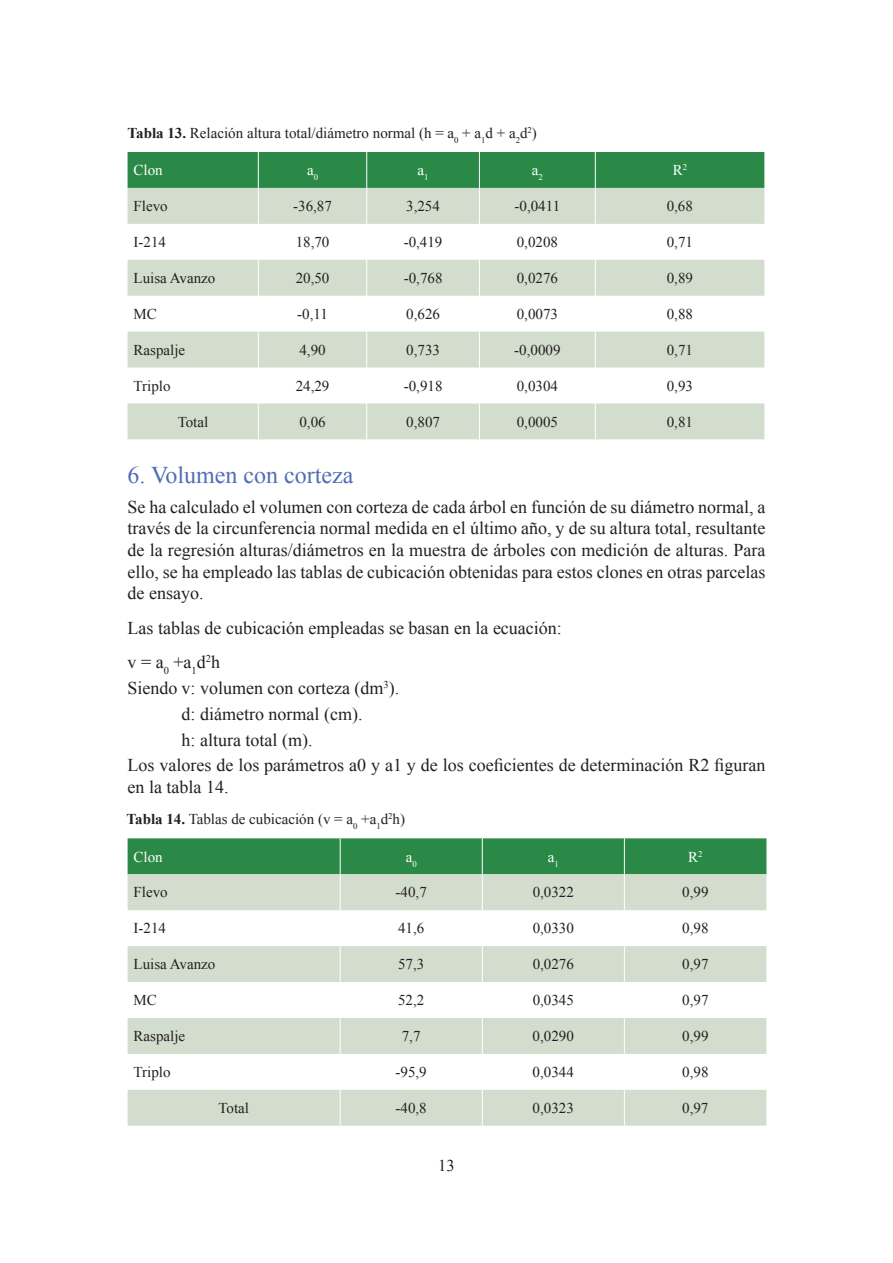
<style>
.page{position:relative;width:893px;height:1263px;background:#fff}
.page>*{position:absolute;margin:0;border:0;box-sizing:border-box;transform-origin:0 0}
.t1{font:24px "Times New Roman";color:#506db4}
.t2{font:18px/21.6px "Times New Roman";color:#231f20;text-align:justify}
.t3{font:16.5px "Times New Roman";color:#231f20}
.t4{font:15px "Times New Roman";color:#231f20}
.t5{font:15px "Times New Roman";color:#fff}
.s1{font-weight:700}
</style>
<div class="page">
<div style="left:128px;top:152px;width:636px;height:36px;background:#2a8946"></div>
<svg style="left:128px;top:188px;width:636px;height:251px;fill:#d3ddcd"></svg>
<hr style="left:258px;top:152px;width:1px;height:36px;background:#fff">
<hr style="left:366px;top:152px;width:1px;height:36px;background:#fff">
<hr style="left:479px;top:152px;width:1px;height:36px;background:#fff">
<hr style="left:595px;top:152px;width:1px;height:36px;background:#fff">
<hr style="left:258px;top:188px;width:1px;height:36px;background:#fff">
<hr style="left:366px;top:188px;width:1px;height:36px;background:#fff">
<hr style="left:479px;top:188px;width:1px;height:36px;background:#fff">
<hr style="left:595px;top:188px;width:1px;height:36px;background:#fff">
<hr style="left:258px;top:224px;width:1px;height:36px;background:#fff">
<hr style="left:366px;top:224px;width:1px;height:36px;background:#fff">
<hr style="left:479px;top:224px;width:1px;height:36px;background:#fff">
<hr style="left:595px;top:224px;width:1px;height:36px;background:#fff">
<hr style="left:258px;top:260px;width:1px;height:36px;background:#fff">
<hr style="left:366px;top:260px;width:1px;height:36px;background:#fff">
<hr style="left:479px;top:260px;width:1px;height:36px;background:#fff">
<hr style="left:595px;top:260px;width:1px;height:36px;background:#fff">
<hr style="left:258px;top:296px;width:1px;height:36px;background:#fff">
<hr style="left:366px;top:296px;width:1px;height:36px;background:#fff">
<hr style="left:479px;top:296px;width:1px;height:36px;background:#fff">
<hr style="left:595px;top:296px;width:1px;height:36px;background:#fff">
<hr style="left:258px;top:332px;width:1px;height:35px;background:#fff">
<hr style="left:366px;top:332px;width:1px;height:35px;background:#fff">
<hr style="left:479px;top:332px;width:1px;height:35px;background:#fff">
<hr style="left:595px;top:332px;width:1px;height:35px;background:#fff">
<hr style="left:258px;top:367px;width:1px;height:36px;background:#fff">
<hr style="left:366px;top:367px;width:1px;height:36px;background:#fff">
<hr style="left:479px;top:367px;width:1px;height:36px;background:#fff">
<hr style="left:595px;top:367px;width:1px;height:36px;background:#fff">
<hr style="left:258px;top:403px;width:1px;height:36px;background:#fff">
<hr style="left:366px;top:403px;width:1px;height:36px;background:#fff">
<hr style="left:479px;top:403px;width:1px;height:36px;background:#fff">
<hr style="left:595px;top:403px;width:1px;height:36px;background:#fff">
<div style="left:128px;top:838px;width:638px;height:36px;background:#2a8946"></div>
<svg style="left:128px;top:874px;width:638px;height:252px;fill:#d3ddcd"></svg>
<hr style="left:340px;top:838px;width:1px;height:36px;background:#fff">
<hr style="left:482px;top:838px;width:1px;height:36px;background:#fff">
<hr style="left:624px;top:838px;width:1px;height:36px;background:#fff">
<hr style="left:340px;top:874px;width:1px;height:36px;background:#fff">
<hr style="left:482px;top:874px;width:1px;height:36px;background:#fff">
<hr style="left:624px;top:874px;width:1px;height:36px;background:#fff">
<hr style="left:340px;top:910px;width:1px;height:36px;background:#fff">
<hr style="left:482px;top:910px;width:1px;height:36px;background:#fff">
<hr style="left:624px;top:910px;width:1px;height:36px;background:#fff">
<hr style="left:340px;top:946px;width:1px;height:36px;background:#fff">
<hr style="left:482px;top:946px;width:1px;height:36px;background:#fff">
<hr style="left:624px;top:946px;width:1px;height:36px;background:#fff">
<hr style="left:340px;top:982px;width:1px;height:36px;background:#fff">
<hr style="left:482px;top:982px;width:1px;height:36px;background:#fff">
<hr style="left:624px;top:982px;width:1px;height:36px;background:#fff">
<hr style="left:340px;top:1018px;width:1px;height:36px;background:#fff">
<hr style="left:482px;top:1018px;width:1px;height:36px;background:#fff">
<hr style="left:624px;top:1018px;width:1px;height:36px;background:#fff">
<hr style="left:340px;top:1054px;width:1px;height:36px;background:#fff">
<hr style="left:482px;top:1054px;width:1px;height:36px;background:#fff">
<hr style="left:624px;top:1054px;width:1px;height:36px;background:#fff">
<hr style="left:340px;top:1090px;width:1px;height:36px;background:#fff">
<hr style="left:482px;top:1090px;width:1px;height:36px;background:#fff">
<hr style="left:624px;top:1090px;width:1px;height:36px;background:#fff">
<p class="t4" style="left:128px;top:123px;width:411px"><span class="s1">Tabla 13.</span> Relación altura total/diámetro normal (h = a<sub>0</sub> + a<sub>1</sub>d + a<sub>2</sub>d<sup>2</sup>)</p>
<p class="t5" style="left:134px;top:160px;width:31px">Clon</p>
<p class="t5" style="left:307px;top:160px;width:13px">a<sub>0</sub></p>
<p class="t5" style="left:418px;top:160px;width:13px">a<sub>1</sub></p>
<p class="t5" style="left:532px;top:160px;width:13px">a<sub>2</sub></p>
<p class="t5" style="left:673px;top:160px;width:16px">R<sup>2</sup></p>
<p class="t4" style="left:134px;top:196px;width:36px">Flevo</p>
<p class="t4" style="left:293px;top:196px;width:40px">-36,87</p>
<p class="t4" style="left:406px;top:196px;width:35px">3,254</p>
<p class="t4" style="left:514px;top:196px;width:47px">-0,0411</p>
<p class="t4" style="left:667px;top:196px;width:28px">0,68</p>
<p class="t4" style="left:134px;top:232px;width:34px">I-214</p>
<p class="t4" style="left:296px;top:232px;width:35px">18,70</p>
<p class="t4" style="left:404px;top:232px;width:40px">-0,419</p>
<p class="t4" style="left:517px;top:232px;width:43px">0,0208</p>
<p class="t4" style="left:667px;top:232px;width:28px">0,71</p>
<p class="t4" style="left:134px;top:268px;width:83px">Luisa Avanzo</p>
<p class="t4" style="left:296px;top:268px;width:35px">20,50</p>
<p class="t4" style="left:404px;top:268px;width:40px">-0,768</p>
<p class="t4" style="left:517px;top:268px;width:43px">0,0276</p>
<p class="t4" style="left:667px;top:268px;width:28px">0,89</p>
<p class="t4" style="left:134px;top:304px;width:25px">MC</p>
<p class="t4" style="left:297px;top:304px;width:32px">-0,11</p>
<p class="t4" style="left:406px;top:304px;width:35px">0,626</p>
<p class="t4" style="left:517px;top:304px;width:43px">0,0073</p>
<p class="t4" style="left:667px;top:304px;width:28px">0,88</p>
<p class="t4" style="left:134px;top:340px;width:53px">Raspalje</p>
<p class="t4" style="left:299px;top:340px;width:28px">4,90</p>
<p class="t4" style="left:406px;top:340px;width:35px">0,733</p>
<p class="t4" style="left:514px;top:340px;width:48px">-0,0009</p>
<p class="t4" style="left:667px;top:340px;width:28px">0,71</p>
<p class="t4" style="left:134px;top:376px;width:38px">Triplo</p>
<p class="t4" style="left:296px;top:376px;width:35px">24,29</p>
<p class="t4" style="left:404px;top:376px;width:40px">-0,918</p>
<p class="t4" style="left:517px;top:376px;width:43px">0,0304</p>
<p class="t4" style="left:667px;top:376px;width:28px">0,93</p>
<p class="t4" style="left:178px;top:411px;width:32px">Total</p>
<p class="t4" style="left:299px;top:411px;width:28px">0,06</p>
<p class="t4" style="left:406px;top:411px;width:35px">0,807</p>
<p class="t4" style="left:517px;top:411px;width:43px">0,0005</p>
<p class="t4" style="left:667px;top:411px;width:28px">0,81</p>
<h1 class="t1" style="left:128px;top:458px;width:227px">6. Volumen con corteza</h1>
<p class="t2" style="left:128px;top:496px;width:639px">Se ha calculado el volumen con corteza de cada árbol en función de su diámetro normal, a través de la circunferencia normal medida en el último año, y de su altura total, resultante de la regresión alturas/diámetros en la muestra de árboles con medición de alturas. Para ello, se ha empleado las tablas de cubicación obtenidas para estos clones en otras parcelas de ensayo.</p>
<p class="t2" style="left:128px;top:610px;width:436px;line-height:34.3px">Las tablas de cubicación empleadas se basan en la ecuación: v = a<sub>0</sub> +a<sub>1</sub>d<sup>2</sup>h</p>
<p class="t2" style="left:128px;top:677px;width:273px">Siendo v: volumen con corteza (dm<sup>3</sup>).</p>
<p class="t2" style="left:182px;top:702px;width:182px">d: diámetro normal (cm).</p>
<p class="t2" style="left:182px;top:728px;width:132px">h: altura total (m).</p>
<p class="t2" style="left:128px;top:754px;width:639px">Los valores de los parámetros a0 y a1 y de los coeficientes de determinación R2 figuran</p>
<p class="t2" style="left:128px;top:776px;width:102px">en la tabla 14.</p>
<p class="t4" style="left:127px;top:809px;width:280px"><span class="s1">Tabla 14.</span> Tablas de cubicación (v = a<sub>0</sub> +a<sub>1</sub>d<sup>2</sup>h)</p>
<p class="t5" style="left:134px;top:846px;width:31px">Clon</p>
<p class="t5" style="left:406px;top:846px;width:13px">a<sub>0</sub></p>
<p class="t5" style="left:548px;top:846px;width:13px">a<sub>1</sub></p>
<p class="t5" style="left:688px;top:846px;width:16px">R<sup>2</sup></p>
<p class="t4" style="left:134px;top:882px;width:36px">Flevo</p>
<p class="t4" style="left:396px;top:882px;width:33px">-40,7</p>
<p class="t4" style="left:533px;top:882px;width:43px">0,0322</p>
<p class="t4" style="left:682px;top:882px;width:28px">0,99</p>
<p class="t4" style="left:134px;top:918px;width:34px">I-214</p>
<p class="t4" style="left:398px;top:918px;width:28px">41,6</p>
<p class="t4" style="left:533px;top:918px;width:43px">0,0330</p>
<p class="t4" style="left:682px;top:918px;width:28px">0,98</p>
<p class="t4" style="left:134px;top:954px;width:83px">Luisa Avanzo</p>
<p class="t4" style="left:398px;top:954px;width:28px">57,3</p>
<p class="t4" style="left:533px;top:954px;width:43px">0,0276</p>
<p class="t4" style="left:682px;top:954px;width:28px">0,97</p>
<p class="t4" style="left:134px;top:990px;width:25px">MC</p>
<p class="t4" style="left:398px;top:990px;width:28px">52,2</p>
<p class="t4" style="left:533px;top:990px;width:43px">0,0345</p>
<p class="t4" style="left:682px;top:990px;width:28px">0,97</p>
<p class="t4" style="left:134px;top:1026px;width:53px">Raspalje</p>
<p class="t4" style="left:402px;top:1026px;width:20px">7,7</p>
<p class="t4" style="left:533px;top:1026px;width:43px">0,0290</p>
<p class="t4" style="left:682px;top:1026px;width:28px">0,99</p>
<p class="t4" style="left:134px;top:1062px;width:38px">Triplo</p>
<p class="t4" style="left:396px;top:1062px;width:33px">-95,9</p>
<p class="t4" style="left:533px;top:1062px;width:43px">0,0344</p>
<p class="t4" style="left:682px;top:1062px;width:28px">0,98</p>
<p class="t4" style="left:219px;top:1098px;width:32px">Total</p>
<p class="t4" style="left:396px;top:1098px;width:33px">-40,8</p>
<p class="t4" style="left:533px;top:1098px;width:43px">0,0323</p>
<p class="t4" style="left:682px;top:1098px;width:28px">0,97</p>
<p class="t3" style="left:438px;top:1155px;width:18px">13</p>
</div>
